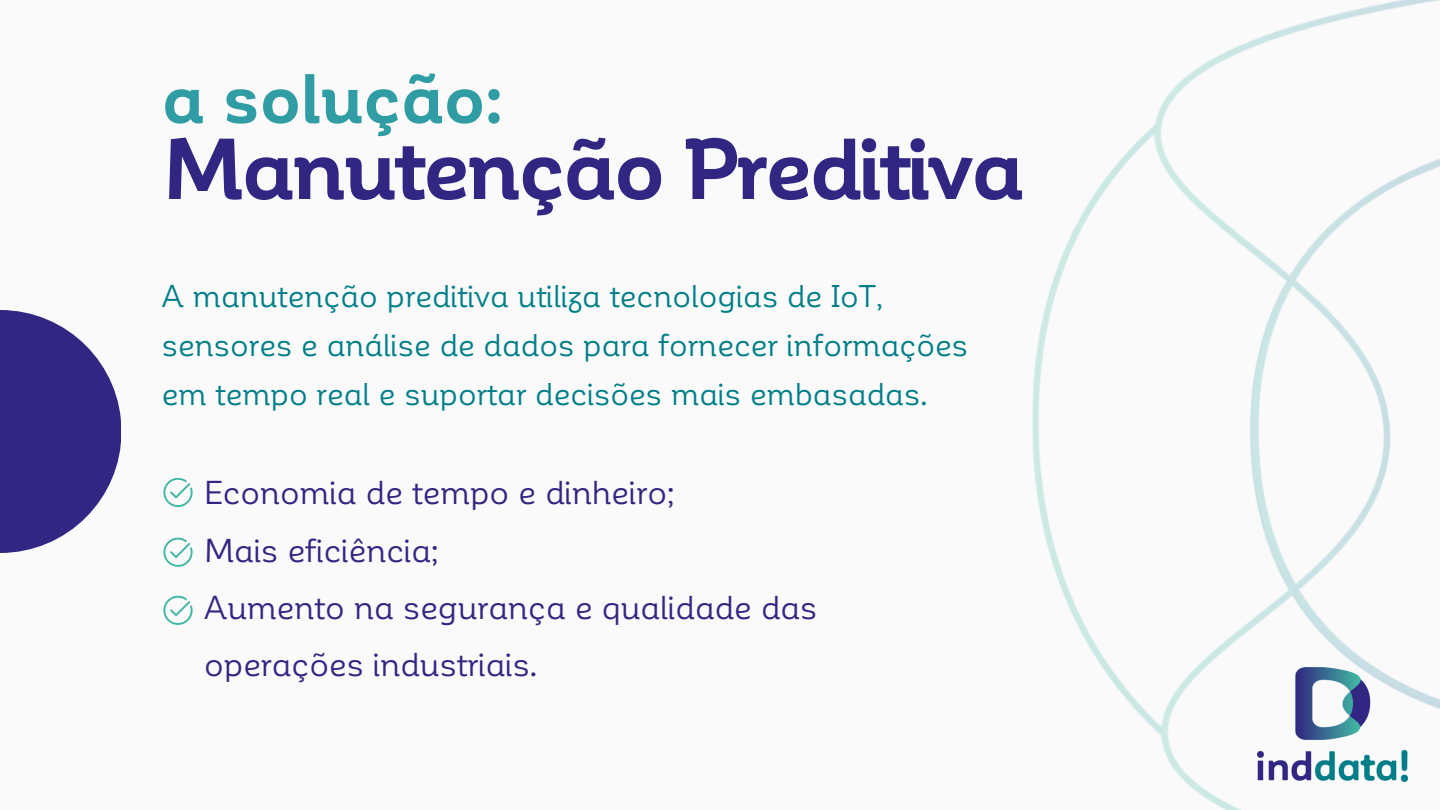
<style>
.page{position:relative;width:1440px;height:810px;background:#fafafa}
.page>*{position:absolute;margin:0;border:0;box-sizing:border-box;transform-origin:0 0}
.t1{font:700 85px "Corporative Alt";letter-spacing:-.025em;color:#312682}
.t2{font:700 68.6px "Corporative Alt";color:#309ca4}
.t3{font:32.6px/57.4px "Corporative Alt";color:#312682}
.t4{font:31px/48.8px "Corporative Alt";color:#007e88}
</style>
<div class="page">
<img style="left:1032px;top:0;width:408px;height:810px">
<svg style="left:0;top:310px;width:121px;height:243px;fill:#312782"></svg>
<svg style="left:163px;top:478px;width:30px;height:29px"></svg>
<svg style="left:163px;top:538px;width:30px;height:29px"></svg>
<svg style="left:163px;top:596px;width:30px;height:29px"></svg>
<img style="left:1258px;top:668px;width:150px;height:114px">
<p class="t2" style="left:162px;top:54px;width:342px">a solução:</p>
<p class="t1" style="left:162px;top:113px;width:864px">Manutenção Preditiva</p>
<p class="t4" style="left:162px;top:270px;width:808px">A manutenção preditiva utiliza tecnologias de IoT, sensores e análise de dados para fornecer informações em tempo real e suportar decisões mais embasadas.</p>
<p class="t3" style="left:204px;top:462px;width:472px">Economia de tempo e dinheiro;</p>
<p class="t3" style="left:204px;top:520px;width:236px">Mais eficiência;</p>
<h2 class="t3" style="left:204px;top:577px;width:615px">Aumento na segurança e qualidade das operações industriais.</h2>
</div>
